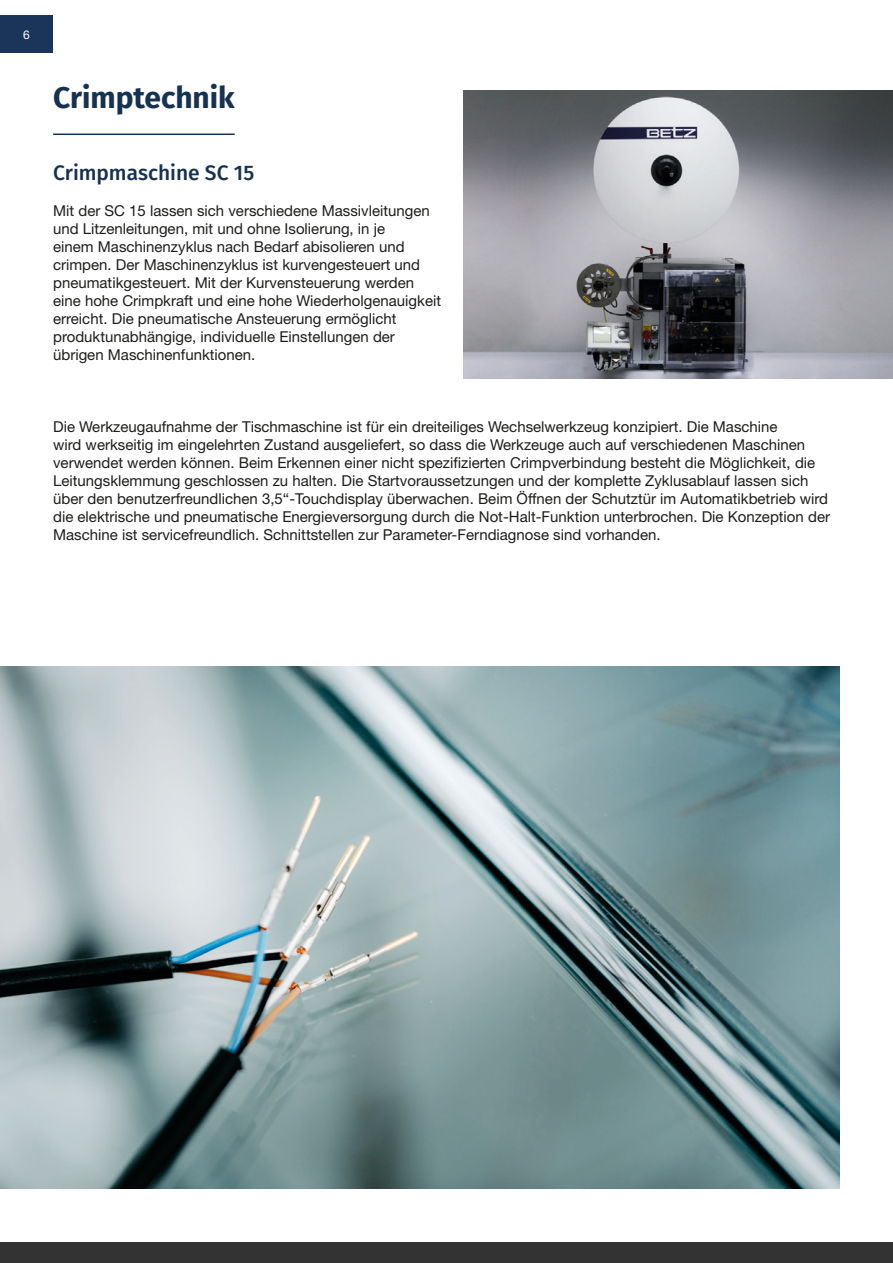
<style>
.page{position:relative;width:893px;height:1263px;background:#fff}
.page>*{position:absolute;margin:0;border:0;box-sizing:border-box;transform-origin:0 0}
.Heading{font:700 30px "Fira Sans";color:#163251}
.Subheading{font:500 21px "Fira Sans";color:#163251}
.Copy{font:15px/18px "Helvetica Neue LT Std";color:#1d1d1b}
.t1{font:12px "Helvetica Neue LT Std";color:#fff}
</style>
<div class="page">
<div style="left:0;top:1242px;width:893px;height:21px;background:#343333"></div>
<div style="left:0;top:15px;width:53px;height:38px;background:#1b345a"></div>
<hr style="left:53px;top:134px;width:182px;height:1px;background:#163251">
<img style="left:0;top:666px;width:840px;height:522px">
<img style="left:464px;top:90px;width:429px;height:288px">
<p class="t1" style="left:23px;top:27px;width:8px">6</p>
<p class="Heading" style="left:53px;top:72px;width:183px">Crimptechnik</p>
<p class="Subheading" style="left:53px;top:156px;width:203px">Crimpmaschine SC 15</p>
<p class="Copy" style="left:53px;top:201px;width:389px">Mit der SC 15 lassen sich verschiedene Massivleitungen und Litzenleitungen, mit und ohne Isolierung, in je<br>einem Maschinenzyklus nach Bedarf abisolieren und crimpen. Der Maschinenzyklus ist kurvengesteuert und pneumatikgesteuert. Mit der Kurvensteuerung werden eine hohe Crimpkraft und eine hohe Wiederholgenauigkeit erreicht. Die pneumatische Ansteuerung ermöglicht produktunabhängige, individuelle Einstellungen der übrigen Maschinenfunktionen.</p>
<p class="Copy" style="left:53px;top:417px;width:778px">Die Werkzeugaufnahme der Tischmaschine ist für ein dreiteiliges Wechselwerkzeug konzipiert. Die Maschine<br>wird werkseitig im eingelehrten Zustand ausgeliefert, so dass die Werkzeuge auch auf verschiedenen Maschinen verwendet werden können. Beim Erkennen einer nicht spezifizierten Crimpverbindung besteht die Möglichkeit, die Leitungsklemmung geschlossen zu halten. Die Startvoraussetzungen und der komplette Zyklusablauf lassen sich über den benutzerfreundlichen 3,5“-Touchdisplay überwachen. Beim Öffnen der Schutztür im Automatikbetrieb wird die elektrische und pneumatische Energieversorgung durch die Not-Halt-Funktion unterbrochen. Die Konzeption der Maschine ist servicefreundlich. Schnittstellen zur Parameter-Ferndiagnose sind vorhanden.</p>
</div>
